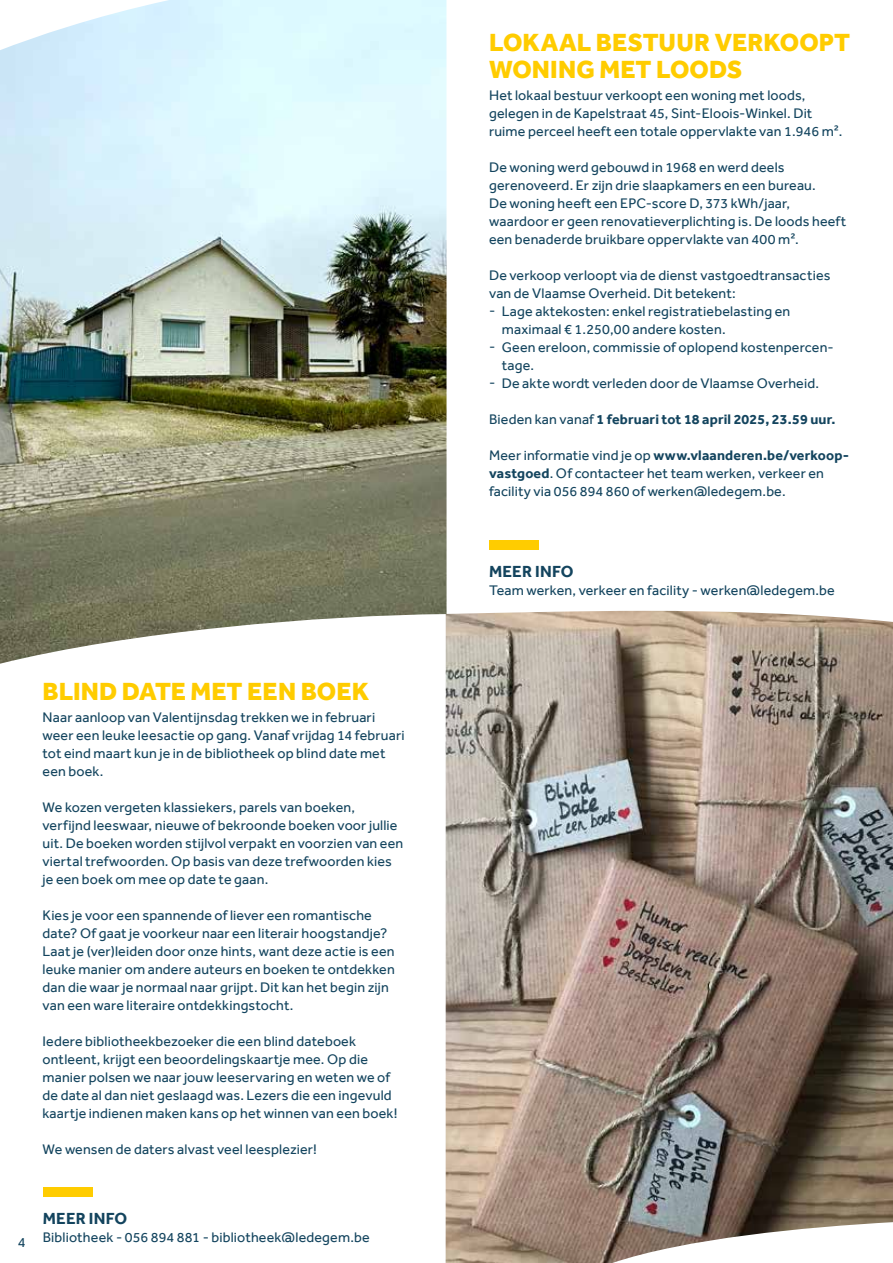
<style>
.page{position:relative;width:893px;height:1263px;background:#fff}
.page>*{position:absolute;margin:0;border:0;box-sizing:border-box;transform-origin:0 0}
.t1{font:800 25.5px/27px "Effra";letter-spacing:.005em;color:#fc0}
.t2{font:700 16.5px "Effra";letter-spacing:.015em;color:#13445e}
.t3{font:14.25px/18px "Effra";letter-spacing:.01em;color:#13445e}
.t4{font:700 14.25px "Effra";letter-spacing:.01em;color:#13445e}
.s1{font-weight:400}
.s2{font-weight:700}
</style>
<div class="page">
<img style="left:446px;top:611px;width:447px;height:652px">
<img style="left:0;top:0;width:447px;height:664px">
<div style="left:489px;top:540px;width:49px;height:9px;background:#fc0"></div>
<div style="left:43px;top:1188px;width:50px;height:9px;background:#fc0"></div>
<h1 class="t1" style="left:43px;top:677px;width:328px">BLIND DATE MET EEN BOEK</h1>
<p class="t3" style="left:43px;top:708px;width:364px">Naar aanloop van Valentijnsdag trekken we in februari weer een leuke leesactie op gang. Vanaf vrijdag 14 februari tot eind maart kun je in de bibliotheek op blind date met een boek.</p>
<p class="t3" style="left:43px;top:798px;width:362px">We kozen vergeten klassiekers, parels van boeken, verfijnd leeswaar, nieuwe of bekroonde boeken voor jullie uit. De boeken worden stijlvol verpakt en voorzien van een viertal trefwoorden. Op basis van deze trefwoorden kies je een boek om mee op date te gaan.</p>
<p class="t3" style="left:43px;top:906px;width:354px">Kies je voor een spannende of liever een romantische date? Of gaat je voorkeur naar een literair hoogstandje?<br>Laat je (ver)leiden door onze hints, want deze actie is een leuke manier om andere auteurs en boeken te ontdekken dan die waar je normaal naar grijpt. Dit kan het begin zijn van een ware literaire ontdekkingstocht.</p>
<p class="t3" style="left:43px;top:1032px;width:356px">Iedere bibliotheekbezoeker die een blind dateboek ontleent, krijgt een beoordelingskaartje mee. Op die manier polsen we naar jouw leeservaring en weten we of de date al dan niet geslaagd was. Lezers die een ingevuld kaartje indienen maken kans op het winnen van een boek!</p>
<p class="t3" style="left:43px;top:1140px;width:276px">We wensen de daters alvast veel leesplezier!</p>
<p class="t3" style="left:18px;top:1233px;width:9px">4</p>
<p class="t2" style="left:43px;top:1208px;width:86px">MEER INFO</p>
<p class="t3" style="left:43px;top:1228px;width:329px">Bibliotheek - 056 894 881 - bibliotheek@ledegem.be</p>
<h1 class="t1" style="left:489px;top:29px;width:363px">LOKAAL BESTUUR VERKOOPT<br>WONING MET LOODS</h1>
<p class="t3" style="left:489px;top:86px;width:355px">Het lokaal bestuur verkoopt een woning met loods, gelegen in de Kapelstraat 45, Sint-Eloois-Winkel. Dit ruime perceel heeft een totale oppervlakte van 1.946 m².</p>
<p class="t3" style="left:489px;top:158px;width:359px">De woning werd gebouwd in 1968 en werd deels gerenoveerd. Er zijn drie slaapkamers en een bureau.<br>De woning heeft een EPC-score D, 373 kWh/jaar, waardoor er geen renovatieverplichting is. De loods heeft een benaderde bruikbare oppervlakte van 400 m².</p>
<p class="t3" style="left:489px;top:266px;width:343px">De verkoop verloopt via de dienst vastgoedtransacties</p>
<p class="t3" style="left:489px;top:284px;width:248px">van de Vlaamse Overheid. Dit betekent:</p>
<p class="t3" style="left:489px;top:302px;width:303px">´ Lage aktekosten: enkel registratiebelasting en</p>
<p class="t3" style="left:502px;top:320px;width:225px">maximaal € 1.250,00 andere kosten.</p>
<p class="t3" style="left:489px;top:338px;width:346px">´ Geen ereloon, commissie of oplopend kostenpercen-</p>
<p class="t3" style="left:502px;top:356px;width:34px">tage.</p>
<p class="t3" style="left:489px;top:374px;width:331px">´ De akte wordt verleden door de Vlaamse Overheid.</p>
<p class="t4" style="left:489px;top:411px;width:348px"><span class="s1">Bieden kan vanaf</span> 1 februari tot 18 april 2025, 23.59 uur.</p>
<p class="t3" style="left:489px;top:446px;width:362px">Meer informatie vind je op <span class="s2">www.vlaanderen.be/verkoop&shy;vastgoed</span>. Of contacteer het team werken, verkeer en facility via 056 894 860 of werken@ledegem.be.</p>
<p class="t2" style="left:489px;top:561px;width:86px">MEER INFO</p>
<p class="t3" style="left:489px;top:581px;width:347px">Team werken, verkeer en facility - werken@ledegem.be</p>
</div>
